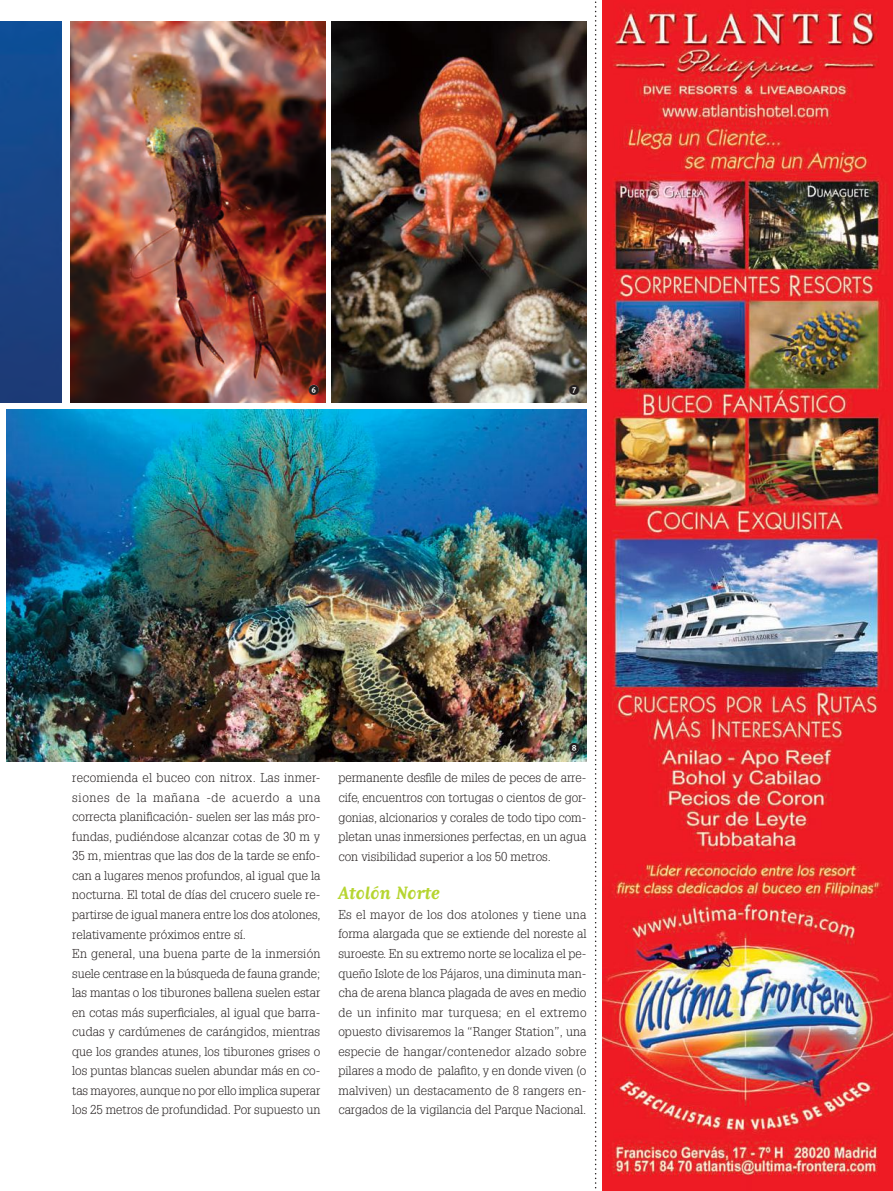
<style>
.page{position:relative;width:893px;height:1191px;background:#fff}
.page>*{position:absolute;margin:0;border:0;box-sizing:border-box;transform-origin:0 0}
.t1{font:700 21px "Matrix Script";color:#b6d530}
.t2{font:15px "FF Dingbests";color:#241f1f}
.t3{font:300 12.6px/19.5px "Glypha";color:#241f1f;text-align:justify}
</style>
<div class="page">
<svg style="left:595px;top:1px;width:2px;height:1188px"></svg>
<img style="left:7px;top:409px;width:579px;height:352px">
<img style="left:0;top:21px;width:61px;height:382px">
<img style="left:70px;top:21px;width:255px;height:382px">
<img style="left:331px;top:21px;width:255px;height:382px">
<img style="left:603px;top:0;width:290px;height:1191px">
<div style="left:309px;top:385px;width:10px;height:9px;background:#fff;border-radius:50%"></div>
<div style="left:569px;top:385px;width:10px;height:10px;background:#fff;border-radius:50%"></div>
<div style="left:569px;top:743px;width:10px;height:10px;background:#fff;border-radius:50%"></div>
<p class="t2" style="left:307px;top:382px;width:14px">6</p>
<p class="t2" style="left:568px;top:382px;width:14px">7</p>
<p class="t2" style="left:568px;top:740px;width:14px">8</p>
<p class="t3" style="left:72px;top:768px;width:250px;text-align:left">recomienda el buceo con nitrox. Las inmer&shy;siones de la mañana -de acuerdo a una correcta planificación- suelen ser las más pro&shy;fundas, pudiéndose alcanzar cotas de 30 m y 35 m, mientras que las dos de la tarde se enfo&shy;can a lugares menos profundos, al igual que la nocturna. El total de días del crucero suele re&shy;partirse de igual manera entre los dos atolones, relativamente próximos entre sí.<br>En general, una buena parte de la inmersión suele centrase en la búsqueda de fauna grande; las mantas o los tiburones ballena suelen estar en cotas más superficiales, al igual que barra&shy;cudas y cardúmenes de carángidos, mientras que los grandes atunes, los tiburones grises o los puntas blancas suelen abundar más en co&shy;tas mayores, aunque no por ello implica superar los 25 metros de profundidad. Por supuesto un</p>
<p class="t3" style="left:338px;top:768px;width:250px">permanente desfile de miles de peces de arre&shy;cife, encuentros con tortugas o cientos de gor&shy;gonias, alcionarios y corales de todo tipo com&shy;pletan unas inmersiones perfectas, en un agua con visibilidad superior a los 50 metros.</p>
<h1 class="t1" style="left:338px;top:882px;width:103px">Atolón Norte</h1>
<p class="t3" style="left:338px;top:904px;width:250px">Es el mayor de los dos atolones y tiene una forma alargada que se extiende del noreste al suroeste. En su extremo norte se localiza el pe&shy;queño Islote de los Pájaros, una diminuta man&shy;cha de arena blanca plagada de aves en medio de un infinito mar turquesa; en el extremo opuesto divisaremos la “Ranger Station”, una especie de hangar/contenedor alzado sobre pilares a modo de palafito, y en donde viven (o malviven) un destacamento de 8 rangers en&shy;cargados de la vigilancia del Parque Nacional.</p>
</div>
